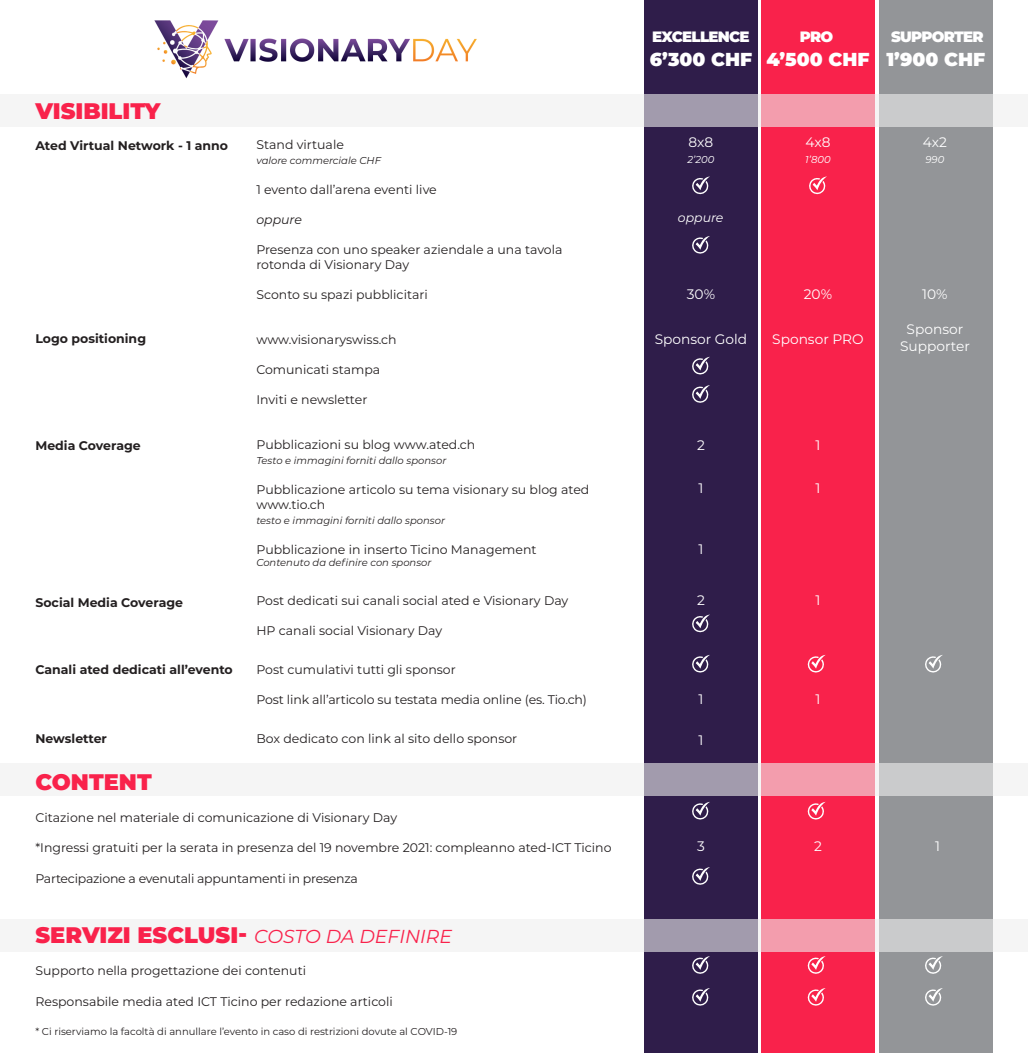
<style>
.page{position:relative;width:1028px;height:1053px;background:#fff}
.page>*{position:absolute;margin:0;border:0;box-sizing:border-box;transform-origin:0 0}
.t1{font:900 22.5px "Montserrat";color:#f9224b}
.t2{font:900 18.75px "Montserrat";color:#fff}
.t3{font:900 15px "Montserrat";letter-spacing:-.05em;color:#fff}
.t4{font:13.75px/17.5px "Montserrat";color:#fff;text-align:center}
.t5{font:12.5px/15px "Montserrat";color:#231f20}
.t6{font:700 12.5px "Montserrat";color:#231f20}
.t7{font:12.5px "Montserrat";letter-spacing:-.02em;color:#231f20}
.t8{font:italic 12.5px "Montserrat";color:#231f20}
.t9{font:italic 12.5px "Montserrat";color:#fff}
.t10{font:italic 10px "Montserrat";color:#231f20}
.t11{font:10px "Montserrat";color:#231f20}
.t12{font:italic 10px "Montserrat";color:#fff}
.s1{font-weight:400;font-style:italic;font-size:18.75px}
</style>
<div class="page">
<div style="left:879px;top:0;width:113px;height:1052px;background:#939598"></div>
<div style="left:761px;top:0;width:113px;height:1052px;background:#f9224b"></div>
<div style="left:644px;top:0;width:113px;height:1052px;background:#2f1d4a"></div>
<svg style="left:644px;top:94px;width:349px;height:33px;background:#cbadb8"></svg>
<svg style="left:644px;top:919px;width:349px;height:32px;background:#cbadb8"></svg>
<svg style="left:644px;top:763px;width:349px;height:32px;background:#cbadb8"></svg>
<svg style="left:692px;top:956px;width:18px;height:18px"></svg>
<svg style="left:692px;top:654px;width:18px;height:19px"></svg>
<svg style="left:692px;top:614px;width:18px;height:19px"></svg>
<svg style="left:692px;top:385px;width:18px;height:18px"></svg>
<svg style="left:692px;top:236px;width:18px;height:18px"></svg>
<svg style="left:692px;top:176px;width:18px;height:19px"></svg>
<svg style="left:809px;top:176px;width:17px;height:19px"></svg>
<svg style="left:692px;top:357px;width:18px;height:18px"></svg>
<svg style="left:692px;top:867px;width:18px;height:18px"></svg>
<svg style="left:692px;top:801px;width:18px;height:19px"></svg>
<svg style="left:807px;top:802px;width:18px;height:18px"></svg>
<svg style="left:692px;top:988px;width:18px;height:18px"></svg>
<svg style="left:807px;top:956px;width:18px;height:18px"></svg>
<svg style="left:807px;top:655px;width:18px;height:18px"></svg>
<svg style="left:807px;top:988px;width:18px;height:18px"></svg>
<svg style="left:925px;top:956px;width:17px;height:18px"></svg>
<svg style="left:925px;top:655px;width:17px;height:18px"></svg>
<svg style="left:925px;top:988px;width:17px;height:18px"></svg>
<img style="left:154px;top:20px;width:323px;height:59px">
<p class="t1" style="left:35px;top:94px;width:127px">VISIBILITY</p>
<p class="t6" style="left:35px;top:137px;width:194px">Ated Virtual Network - 1 anno</p>
<p class="t6" style="left:35px;top:329px;width:112px">Logo positioning</p>
<p class="t6" style="left:35px;top:437px;width:107px">Media Coverage</p>
<p class="t6" style="left:35px;top:593px;width:149px">Social Media Coverage</p>
<p class="t6" style="left:35px;top:660px;width:199px">Canali ated dedicati all’evento</p>
<p class="t6" style="left:35px;top:729px;width:73px">Newsletter</p>
<p class="t5" style="left:256px;top:136px;width:89px">Stand virtuale</p>
<p class="t10" style="left:256px;top:153px;width:126px">valore commerciale CHF</p>
<p class="t5" style="left:256px;top:181px;width:182px">1 evento dall’arena eventi live</p>
<p class="t8" style="left:256px;top:211px;width:47px">oppure</p>
<p class="t5" style="left:256px;top:241px;width:308px">Presenza con uno speaker aziendale a una tavola rotonda di Visionary Day</p>
<p class="t5" style="left:256px;top:286px;width:173px">Sconto su spazi pubblicitari</p>
<p class="t5" style="left:256px;top:331px;width:142px">www.visionaryswiss.ch</p>
<p class="t5" style="left:256px;top:361px;width:125px">Comunicati stampa</p>
<p class="t5" style="left:256px;top:391px;width:112px">Inviti e newsletter</p>
<p class="t5" style="left:256px;top:436px;width:220px">Pubblicazioni su blog www.ated.ch</p>
<p class="t10" style="left:256px;top:453px;width:191px">Testo e immagini forniti dallo sponsor</p>
<p class="t5" style="left:256px;top:481px;width:334px">Pubblicazione articolo su tema visionary su blog ated www.tio.ch</p>
<p class="t10" style="left:256px;top:513px;width:190px">testo e immagini forniti dallo sponsor</p>
<p class="t5" style="left:256px;top:541px;width:282px">Pubblicazione in inserto Ticino Management</p>
<p class="t10" style="left:256px;top:555px;width:177px">Contenuto da definire con sponsor</p>
<p class="t5" style="left:256px;top:592px;width:313px">Post dedicati sui canali social ated e Visionary Day</p>
<p class="t5" style="left:256px;top:622px;width:187px">HP canali social Visionary Day</p>
<p class="t5" style="left:256px;top:661px;width:201px">Post cumulativi tutti gli sponsor</p>
<p class="t5" style="left:256px;top:691px;width:332px">Post link all’articolo su testata media online (es. Tio.ch)</p>
<p class="t5" style="left:256px;top:730px;width:262px">Box dedicato con link al sito dello sponsor</p>
<p class="t1" style="left:35px;top:765px;width:118px">CONTENT</p>
<p class="t5" style="left:35px;top:809px;width:363px">Citazione nel materiale di comunicazione di Visionary Day</p>
<p class="t5" style="left:35px;top:839px;width:577px">*Ingressi gratuiti per la serata in presenza del 19 novembre 2021: compleanno ated-ICT Ticino</p>
<p class="t7" style="left:35px;top:870px;width:324px">Partecipazione a evenutali appuntamenti in presenza</p>
<p class="t1" style="left:35px;top:918px;width:418px">SERVIZI ESCLUSI- <span class="s1">COSTO DA DEFINIRE</span></p>
<p class="t5" style="left:35px;top:962px;width:272px">Supporto nella progettazione dei contenuti</p>
<p class="t5" style="left:35px;top:993px;width:359px">Responsabile media ated ICT Ticino per redazione articoli</p>
<p class="t11" style="left:35px;top:1024px;width:423px">* Ci riserviamo la facoltà di annullare l’evento in caso di restrizioni dovute al COVID-19</p>
<p class="t3" style="left:652px;top:25px;width:99px">EXCELLENCE</p>
<p class="t3" style="left:800px;top:25px;width:35px">PRO</p>
<p class="t3" style="left:891px;top:25px;width:94px">SUPPORTER</p>
<p class="t2" style="left:766px;top:45px;width:105px">4’500 CHF</p>
<p class="t2" style="left:886px;top:45px;width:100px">1’900 CHF</p>
<p class="t2" style="left:649px;top:45px;width:104px">6’300 CHF</p>
<p class="t4" style="left:688px;top:133px;width:26px">8x8</p>
<p class="t4" style="left:805px;top:133px;width:27px">4x8</p>
<p class="t4" style="left:923px;top:133px;width:26px">4x2</p>
<p class="t12" style="left:687px;top:152px;width:28px">2’200</p>
<p class="t12" style="left:805px;top:152px;width:27px">1’800</p>
<p class="t12" style="left:925px;top:152px;width:20px">990</p>
<p class="t9" style="left:678px;top:209px;width:47px">oppure</p>
<p class="t4" style="left:687px;top:285px;width:30px">30%</p>
<p class="t4" style="left:803px;top:285px;width:30px">20%</p>
<p class="t4" style="left:922px;top:285px;width:27px">10%</p>
<p class="t4" style="left:654px;top:329px;width:94px">Sponsor Gold</p>
<p class="t4" style="left:772px;top:329px;width:93px">Sponsor PRO</p>
<p class="t4" style="left:900px;top:319px;width:71px">Sponsor<br>Supporter</p>
<p class="t4" style="left:697px;top:435px;width:9px">2</p>
<p class="t4" style="left:815px;top:435px;width:6px">1</p>
<p class="t4" style="left:698px;top:479px;width:6px">1</p>
<p class="t4" style="left:815px;top:479px;width:6px">1</p>
<p class="t4" style="left:698px;top:539px;width:6px">1</p>
<p class="t4" style="left:697px;top:591px;width:9px">2</p>
<p class="t4" style="left:815px;top:591px;width:6px">1</p>
<p class="t4" style="left:698px;top:689px;width:6px">1</p>
<p class="t4" style="left:815px;top:689px;width:6px">1</p>
<p class="t4" style="left:698px;top:730px;width:6px">1</p>
<p class="t4" style="left:697px;top:836px;width:9px">3</p>
<p class="t4" style="left:814px;top:836px;width:9px">2</p>
<p class="t4" style="left:935px;top:836px;width:6px">1</p>
</div>
